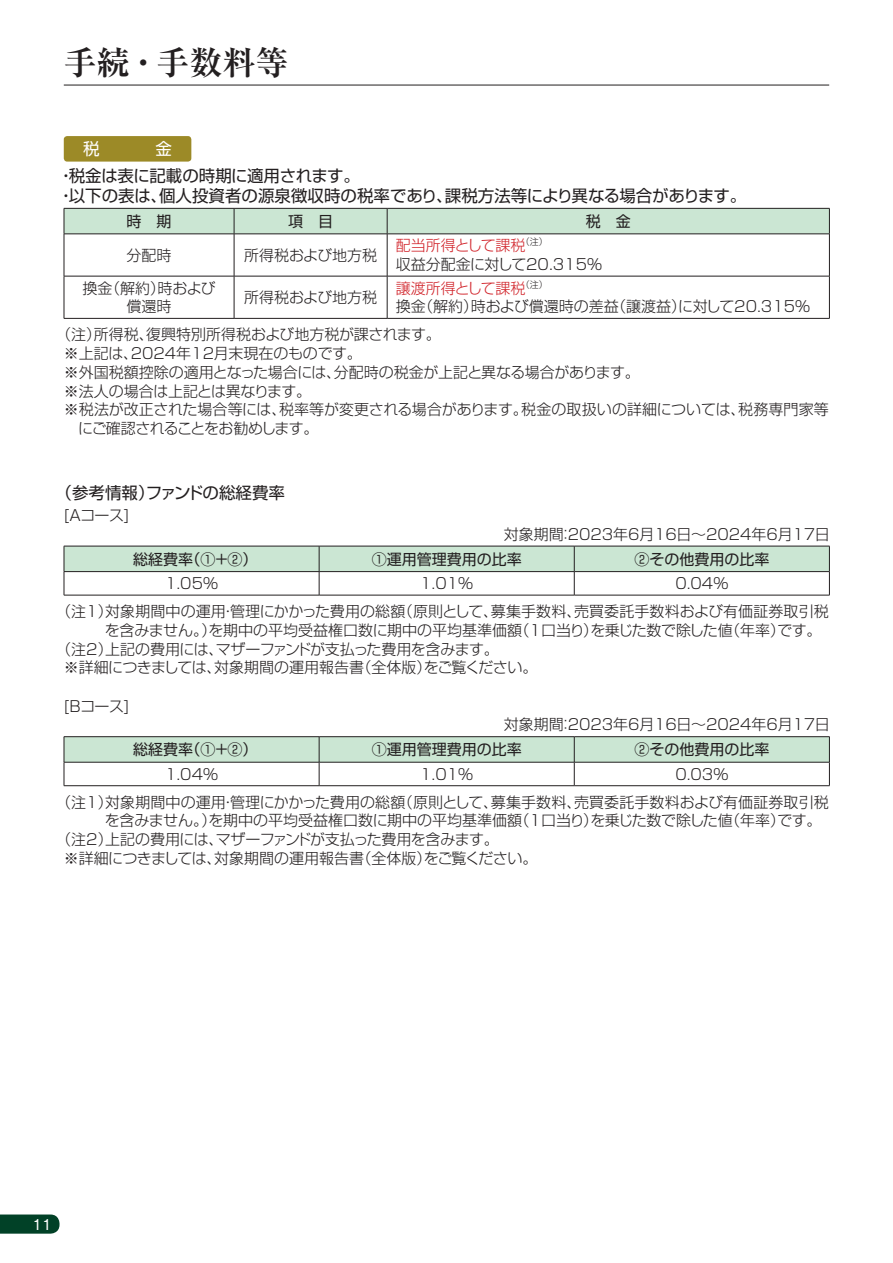
<style>
.page{position:relative;width:893px;height:1263px;background:#fff}
.page>*{position:absolute;margin:0;border:0;box-sizing:border-box;transform-origin:0 0}
.t1{font:700 33px "Ryumin Pro";color:#231f20}
.t2{font:16.5px/19.5px "Shin Go Pro";color:#231f20}
.t3{font:300 15px/18.8px "Shin Go Pro";color:#231f20}
.t4{font:300 15px "Shin Go Pro";letter-spacing:-.03em;color:#231f20}
.t5{font:15px "Shin Go Pro";color:#231f20}
.t6{font:300 15px "Shin Go Pro";letter-spacing:-.02em;color:#231f20}
.t7{font:300 15px "Shin Go Pro";letter-spacing:-.055em;color:#231f20}
.t8{font:500 15px "Gothic BBB Pro";color:#fff}
.s1{color:#d1232a}
</style>
<div class="page">
<svg style="left:0;top:1214px;width:60px;height:19px"></svg>
<hr style="left:64px;top:85px;width:765px;height:1px;background:#231f20">
<div style="left:64px;top:136px;width:127px;height:26px;background:#9c8a27;border-radius:3px"></div>
<div style="left:64px;top:208px;width:766px;height:26px;background:#cbe6d3"></div>
<hr style="left:387px;top:208px;width:443px;height:1px;background:#231f20">
<hr style="left:64px;top:234px;width:1px;height:42px;background:#231f20">
<hr style="left:64px;top:234px;width:170px;height:1px;background:#231f20">
<hr style="left:234px;top:234px;width:1px;height:42px;background:#231f20">
<hr style="left:234px;top:234px;width:153px;height:1px;background:#231f20">
<hr style="left:387px;top:234px;width:1px;height:42px;background:#231f20">
<hr style="left:829px;top:234px;width:1px;height:42px;background:#231f20">
<hr style="left:387px;top:234px;width:443px;height:1px;background:#231f20">
<hr style="left:64px;top:276px;width:1px;height:42px;background:#231f20">
<hr style="left:64px;top:276px;width:170px;height:1px;background:#231f20">
<hr style="left:64px;top:318px;width:170px;height:1px;background:#231f20">
<hr style="left:234px;top:276px;width:1px;height:42px;background:#231f20">
<hr style="left:234px;top:276px;width:153px;height:1px;background:#231f20">
<hr style="left:234px;top:318px;width:153px;height:1px;background:#231f20">
<hr style="left:387px;top:276px;width:1px;height:42px;background:#231f20">
<hr style="left:829px;top:276px;width:1px;height:42px;background:#231f20">
<hr style="left:387px;top:276px;width:443px;height:1px;background:#231f20">
<hr style="left:387px;top:318px;width:443px;height:1px;background:#231f20">
<svg style="left:64px;top:546px;width:766px;height:49px"></svg>
<hr style="left:574px;top:571px;width:256px;height:1px;background:#231f20">
<hr style="left:64px;top:595px;width:255px;height:1px;background:#231f20">
<hr style="left:319px;top:595px;width:255px;height:1px;background:#231f20">
<hr style="left:574px;top:595px;width:256px;height:1px;background:#231f20">
<hr style="left:64px;top:736px;width:255px;height:1px;background:#231f20">
<hr style="left:319px;top:736px;width:255px;height:1px;background:#231f20">
<hr style="left:574px;top:736px;width:256px;height:1px;background:#231f20">
<svg style="left:64px;top:737px;width:766px;height:48px"></svg>
<hr style="left:574px;top:762px;width:256px;height:1px;background:#231f20">
<hr style="left:64px;top:785px;width:255px;height:1px;background:#231f20">
<hr style="left:319px;top:785px;width:255px;height:1px;background:#231f20">
<hr style="left:574px;top:785px;width:256px;height:1px;background:#231f20">
<h1 class="t1" style="left:64px;top:36px;width:226px">手続・手数料等</h1>
<p class="t2" style="left:58px;top:164px;width:690px">・税金は表に記載の時期に適用されます。<br>・以下の表は、個人投資者の源泉徴収時の税率であり、課税方法等により異なる場合があります。</p>
<p class="t5" style="left:127px;top:209px;width:46px">時　期</p>
<p class="t5" style="left:288px;top:209px;width:46px">項　目</p>
<p class="t5" style="left:586px;top:209px;width:46px">税　金</p>
<p class="t3" style="left:127px;top:244px;width:47px">分配時</p>
<p class="t3" style="left:244px;top:244px;width:135px">所得税および地方税</p>
<p class="t3" style="left:396px;top:234px;width:208px"><span class="s1">配当所得として課税</span><sup>（注）<br></sup>収益分配金に対して20.315％</p>
<p class="t3" style="left:83px;top:277px;width:135px;text-align:center">換金（解約）時および償還時</p>
<p class="t3" style="left:244px;top:286px;width:135px">所得税および地方税</p>
<p class="t3" style="left:396px;top:277px;width:416px"><span class="s1">譲渡所得として課税</span><sup>（注）<br></sup>換金（解約）時および償還時の差益（譲渡益）に対して20.315％</p>
<p class="t3" style="left:56px;top:323px;width:386px">（注）所得税、復興特別所得税および地方税が課されます。</p>
<p class="t3" style="left:64px;top:342px;width:300px">※上記は、2024年12月末現在のものです。</p>
<p class="t3" style="left:64px;top:361px;width:577px">※外国税額控除の適用となった場合には、分配時の税金が上記と異なる場合があります。</p>
<p class="t6" style="left:64px;top:378px;width:249px">※法人の場合は上記とは異なります。</p>
<p class="t3" style="left:64px;top:398px;width:767px">※税法が改正された場合等には、税率等が変更される場合があります。税金の取扱いの詳細については、税務専門家等</p>
<p class="t7" style="left:78px;top:416px;width:242px">にご確認されることをお勧めします。</p>
<p class="t2" style="left:56px;top:481px;width:231px">（参考情報）ファンドの総経費率</p>
<p class="t3" style="left:64px;top:504px;width:67px">[Aコース]</p>
<p class="t3" style="left:504px;top:523px;width:328px">対象期間：2023年6月16日～2024年6月17日</p>
<p class="t5" style="left:133px;top:546px;width:126px">総経費率（①＋②）</p>
<p class="t5" style="left:372px;top:546px;width:151px">①運用管理費用の比率</p>
<p class="t5" style="left:634px;top:546px;width:136px">②その他費用の比率</p>
<p class="t3" style="left:165px;top:572px;width:55px">1.05％</p>
<p class="t3" style="left:420px;top:572px;width:55px">1.01％</p>
<p class="t3" style="left:675px;top:572px;width:55px">0.04％</p>
<p class="t3" style="left:56px;top:600px;width:774px">（注1）対象期間中の運用・管理にかかった費用の総額（原則として、募集手数料、売買委託手数料および有価証券取引税</p>
<p class="t3" style="left:105px;top:619px;width:718px">を含みません。）を期中の平均受益権口数に期中の平均基準価額（1口当り）を乗じた数で除した値（年率）です。</p>
<p class="t4" style="left:56px;top:636px;width:444px">（注2）上記の費用には、マザーファンドが支払った費用を含みます。</p>
<p class="t4" style="left:64px;top:655px;width:475px">※詳細につきましては、対象期間の運用報告書（全体版）をご覧ください。</p>
<p class="t3" style="left:64px;top:695px;width:67px">[Bコース]</p>
<p class="t3" style="left:504px;top:713px;width:328px">対象期間：2023年6月16日～2024年6月17日</p>
<p class="t5" style="left:133px;top:737px;width:126px">総経費率（①＋②）</p>
<p class="t5" style="left:372px;top:737px;width:151px">①運用管理費用の比率</p>
<p class="t5" style="left:634px;top:737px;width:136px">②その他費用の比率</p>
<p class="t3" style="left:165px;top:763px;width:55px">1.04％</p>
<p class="t3" style="left:420px;top:763px;width:55px">1.01％</p>
<p class="t3" style="left:675px;top:763px;width:55px">0.03％</p>
<p class="t3" style="left:56px;top:791px;width:774px">（注1）対象期間中の運用・管理にかかった費用の総額（原則として、募集手数料、売買委託手数料および有価証券取引税</p>
<p class="t3" style="left:105px;top:809px;width:718px">を含みません。）を期中の平均受益権口数に期中の平均基準価額（1口当り）を乗じた数で除した値（年率）です。</p>
<p class="t4" style="left:56px;top:827px;width:444px">（注2）上記の費用には、マザーファンドが支払った費用を含みます。</p>
<p class="t4" style="left:64px;top:846px;width:475px">※詳細につきましては、対象期間の運用報告書（全体版）をご覧ください。</p>
<p class="t8" style="left:33px;top:1212px;width:20px">11</p>
</div>
